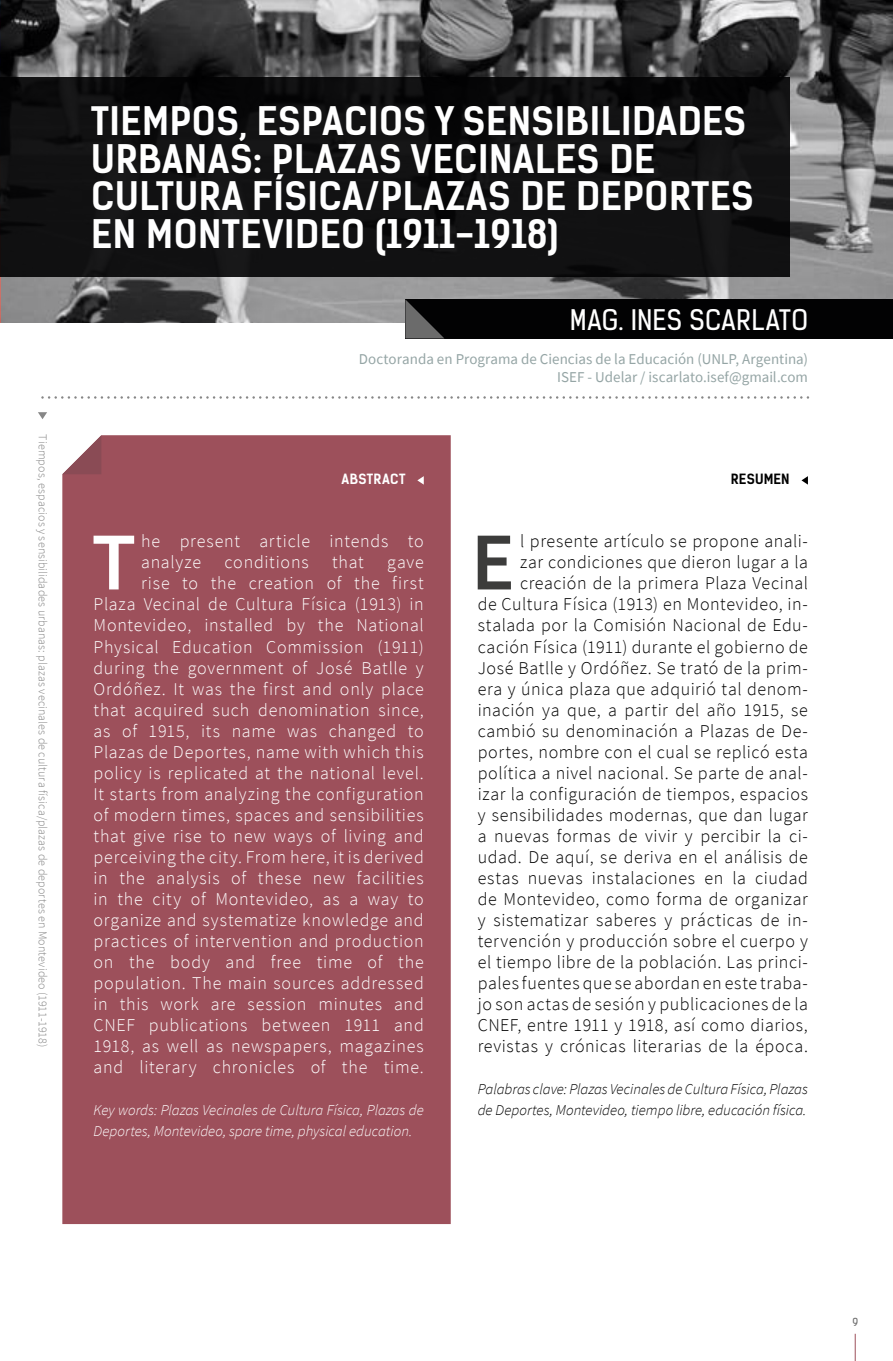
<style>
.page{position:relative;width:893px;height:1361px;background:#fff}
.page>*{position:absolute;margin:0;border:0;box-sizing:border-box;transform-origin:0 0}
.t1{font:600 82.2px "Source Sans Pro";color:#3c3c3b}
.t2{font:600 82.2px "Source Sans Pro";color:#fff}
.t3{font:37.5px/37.5px "Kelson Sans Bold BG";letter-spacing:.015em;color:#fff}
.t4{font:27px "Kelson Sans Regular BG";letter-spacing:.015em;color:#fff}
.t5{font:300 18px/21px "Source Sans Pro";letter-spacing:.03em;color:#000;text-align:right}
.t6{font:300 18px/21px "Source Sans Pro";letter-spacing:.04em;color:#fff}
.t7{font:italic 300 15px/21px "Source Sans Pro";letter-spacing:-.005em;color:#000}
.t8{font:italic 300 15px/21px "Source Sans Pro";letter-spacing:-.005em;color:#fff}
.t9{font:15px/18px "Source Sans Pro";color:#95a5a5;text-align:right}
.t10{font:700 13.5px "Kelson Sans";letter-spacing:.025em;color:#fff}
.t11{font:700 13.5px "Kelson Sans";letter-spacing:.01em;color:#000}
.t12{font:300 12px "Source Sans Pro";letter-spacing:.01em;color:#878787}
.t13{font:10.5px "Kelson Sans Regular BG";color:#6b6b6b}
</style>
<div class="page">
<svg style="left:855px;top:1333px;width:1px;height:28px"></svg>
<svg style="left:1px;top:0;width:892px;height:323px;background:#686869"></svg>
<div style="left:0;top:77px;width:789px;height:200px;background:#111112"></div>
<div style="left:62px;top:435px;width:389px;height:789px;background:#9d505b"></div>
<svg style="left:417px;top:476px;width:7px;height:9px"></svg>
<svg style="left:801px;top:476px;width:7px;height:9px"></svg>
<div style="left:405px;top:299px;width:488px;height:39px;background:#020203"></div>
<svg style="left:38px;top:412px;width:9px;height:7px"></svg>
<svg style="left:41px;top:396px;width:768px;height:3px"></svg>
<svg style="left:405px;top:299px;width:39px;height:39px"></svg>
<svg style="left:62px;top:435px;width:39px;height:39px"></svg>
<p class="t12" style="left:50px;top:434px;width:614px;rotate:90deg">Tiempos, espacios y sensibilidades urbanas: plazas vecinales de cultura física/plazas de deportes en Montevideo (1911-1918)</p>
<h2 class="t3" style="left:91px;top:103px;width:664px">TIEMPOS, ESPACIOS Y SENSIBILIDADES<br>URBANAS: PLAZAS VECINALES DE<br>CULTURA FÍSICA/PLAZAS DE DEPORTES<br>EN MONTEVIDEO (1911-1918)</h2>
<h3 class="t4" style="left:570px;top:303px;width:240px">MAG. INES SCARLATO</h3>
<p class="t9" style="left:359px;top:350px;width:451px">Doctoranda en Programa de Ciencias de la Educación (UNLP, Argentina)<br>ISEF - Udelar / iscarlato.isef@gmail.com</p>
<p class="t10" style="left:342px;top:471px;width:65px">ABSTRACT</p>
<h1 class="t2" style="left:91px;top:508px;width:46px">T</h1>
<p class="t6" style="left:141px;top:531px;width:284px">he present article intends to analyze</p>
<p class="t6" style="left:225px;top:552px;width:86px">conditions</p>
<p class="t6" style="left:332px;top:552px;width:33px">that</p>
<p class="t6" style="left:94px;top:552px;width:332px;text-align:right">gave<br>rise to the creation of the first<br>Plaza Vecinal de Cultura Física (1913) in Montevideo, installed by the National Physical Education Commission (1911) during the government of José Batlle y Ordóñez. It was the first and only place that acquired such denomination since, as of 1915, its name was changed to Plazas de Deportes, name with which this policy is replicated at the national level.<br>It starts from analyzing the configuration of modern times, spaces and sensibilities that give rise to new ways of living and perceiving the city. From here, it is derived in the analysis of these new facilities in the city of Montevideo, as a way to organize and systematize knowledge and practices of intervention and production on the body and free time of the population. The main sources addressed in this work are session minutes and CNEF publications between 1911 and 1918, as well as newspapers, magazines and literary chronicles of the time.</p>
<p class="t8" style="left:94px;top:1099px;width:332px">Key words: Plazas Vecinales de Cultura Física, Plazas de<br>Deportes, Montevideo, spare time, physical education.</p>
<p class="t11" style="left:731px;top:471px;width:60px">RESUMEN</p>
<p class="t5" style="left:478px;top:531px;width:332px">l presente artículo se propone anali-<br>zar condiciones que dieron lugar a la creación de la primera Plaza Vecinal<br>de Cultura Física (1913) en Montevideo, in&shy;stalada por la Comisión Nacional de Edu&shy;cación Física (1911) durante el gobierno de José Batlle y Ordóñez. Se trató de la prim&shy;era y única plaza que adquirió tal denom&shy;inación ya que, a partir del año 1915, se cambió su denominación a Plazas de De&shy;portes, nombre con el cual se replicó esta política a nivel nacional. Se parte de anal&shy;izar la configuración de tiempos, espacios y sensibilidades modernas, que dan lugar a nuevas formas de vivir y percibir la ci&shy;udad. De aquí, se deriva en el análisis de estas nuevas instalaciones en la ciudad de Montevideo, como forma de organizar y sistematizar saberes y prácticas de in&shy;tervención y producción sobre el cuerpo y el tiempo libre de la población. Las princi&shy;pales fuentes que se abordan en este traba&shy;jo son actas de sesión y publicaciones de la CNEF, entre 1911 y 1918, así como diarios, revistas y crónicas literarias de la época.</p>
<p class="t7" style="left:478px;top:1078px;width:332px">Palabras clave: Plazas Vecinales de Cultura Física, Plazas de Deportes, Montevideo, tiempo libre, educación física.</p>
<h1 class="t1" style="left:471px;top:508px;width:46px">E</h1>
<p class="t13" style="left:852px;top:1316px;width:7px">9</p>
</div>
